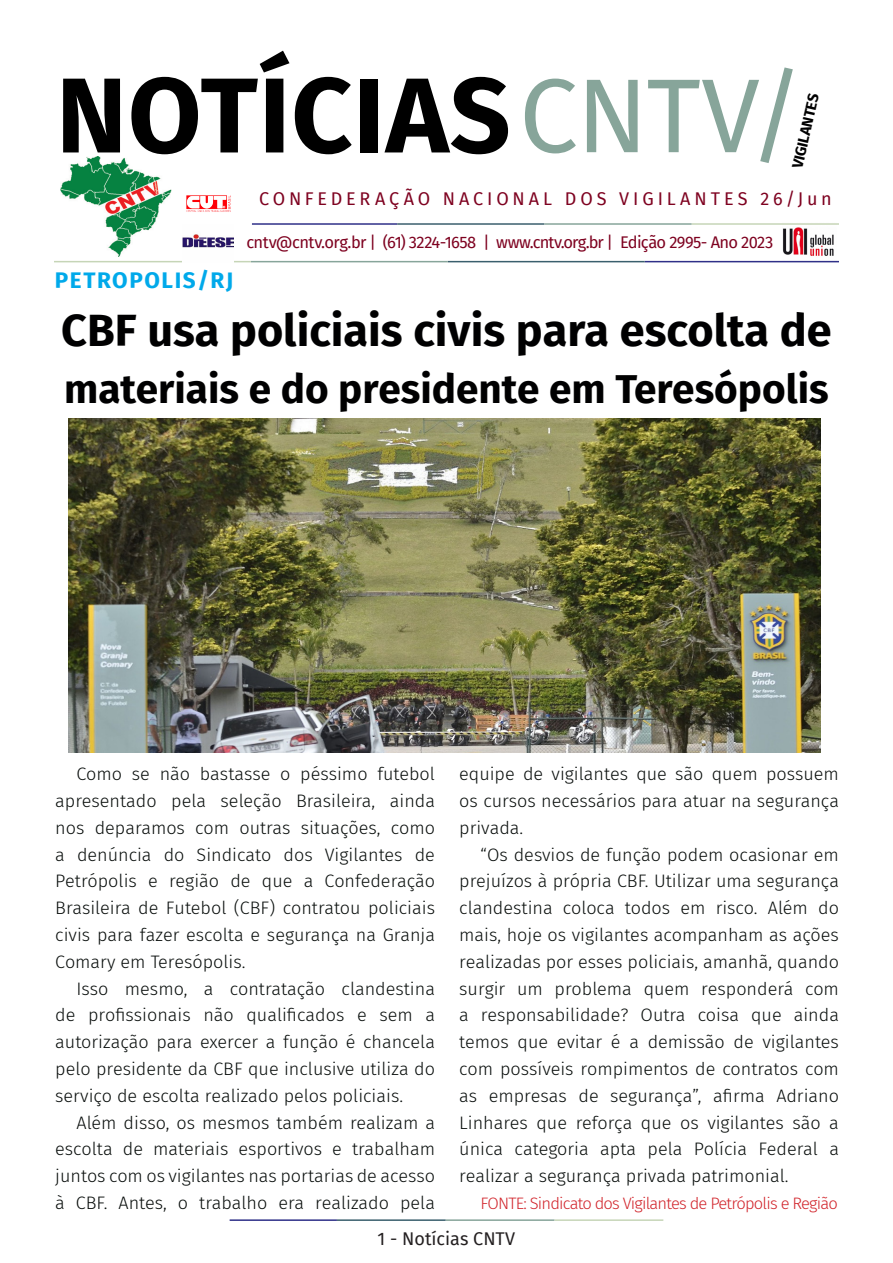
<style>
.page{position:relative;width:893px;height:1263px;background:#fff}
.page>*{position:absolute;margin:0;border:0;box-sizing:border-box;transform-origin:0 0}
.t1{font:700 106.5px "Fira Sans";letter-spacing:.01em;color:#000}
.t2{font:700 45px "Fira Sans";color:#000001}
.t3{font:700 40.5px "Fira Sans";color:#000001}
.t4{font:700 22.5px "Fira Sans";letter-spacing:.07em;color:#00a9ea}
.t5{font:300 18px/26.8px "Fira Sans";color:#080d0b;text-align:justify}
.t6{font:18px "Fira Sans";letter-spacing:.215em;color:#7e0220}
.t7{font:18px "Fira Sans";color:#231f20}
.t8{font:16.5px "Fira Sans";letter-spacing:-.04em;color:#7e0220}
.t9{font:300 16.5px "Fira Sans";letter-spacing:-.05em;color:#d1232a}
.t10{font:700 15px "Fira Sans";color:#000001}
.s1{font-weight:400;font-size:105px;color:#87a59a}
</style>
<div class="page">
<hr style="left:230px;top:1219px;width:107px;height:2px;background:#2f3088">
<hr style="left:337px;top:1219px;width:109px;height:2px;background:#3a5f6d">
<hr style="left:446px;top:1219px;width:109px;height:2px;background:#87a59a">
<hr style="left:555px;top:1219px;width:108px;height:2px;background:#c6d5b7">
<img style="left:782px;top:227px;width:54px;height:34px">
<hr style="left:252px;top:223px;width:145px;height:2px;background:#2f3088">
<hr style="left:397px;top:223px;width:147px;height:2px;background:#3a5f6d">
<hr style="left:544px;top:223px;width:148px;height:2px;background:#87a59a">
<hr style="left:692px;top:223px;width:147px;height:2px;background:#c6d5b7">
<hr style="left:645px;top:261px;width:194px;height:1px;background:#2f3088">
<hr style="left:448px;top:261px;width:197px;height:1px;background:#3a5f6d">
<hr style="left:251px;top:261px;width:197px;height:1px;background:#87a59a">
<hr style="left:54px;top:261px;width:197px;height:1px;background:#c6d5b7">
<img style="left:61px;top:157px;width:110px;height:100px">
<img style="left:186px;top:195px;width:45px;height:17px">
<img style="left:183px;top:234px;width:51px;height:28px">
<img style="left:68px;top:418px;width:753px;height:335px">
<p class="t1" style="left:56px;top:26px;width:749px">NOTÍCIAS<span class="s1">CNTV/</span></p>
<p class="t10" style="left:785px;top:165px;width:77px;rotate:-77deg">VIGILANTES</p>
<p class="t6" style="left:259px;top:185px;width:574px">CONFEDERAÇÃO NACIONAL DOS VIGILANTES 26/Jun</p>
<p class="t4" style="left:55px;top:261px;width:180px">PETROPOLIS/RJ</p>
<p class="t8" style="left:246px;top:229px;width:529px">cntv@cntv.org.br | (61) 3224-1658 | www.cntv.org.br | Edição 2995- Ano 2023</p>
<p class="t2" style="left:61px;top:293px;width:772px">CBF usa policiais civis para escolta de</p>
<p class="t3" style="left:64px;top:355px;width:766px">materiais e do presidente em Teresópolis</p>
<p class="t5" style="left:55px;top:760px;width:381px;text-indent:21px">Como se não bastasse o péssimo futebol apresentado pela seleção Brasileira, ainda nos deparamos com outras situações, como a denúncia do Sindicato dos Vigilantes de Petrópolis e região de que a Confederação Brasileira de Futebol (CBF) contratou policiais civis para fazer escolta e segurança na Granja Comary em Teresópolis.</p>
<p class="t5" style="left:55px;top:975px;width:381px;text-indent:21px">Isso mesmo, a contratação clandestina de profissionais não qualificados e sem a autorização para exercer a função é chancela pelo presidente da CBF que inclusive utiliza do serviço de escolta realizado pelos policiais.</p>
<p class="t5" style="left:55px;top:1109px;width:381px;text-indent:21px">Além disso, os mesmos também realizam a escolta de materiais esportivos e trabalham juntos com os vigilantes nas portarias de acesso à CBF. Antes, o trabalho era realizado pela</p>
<p class="t5" style="left:459px;top:760px;width:381px">equipe de vigilantes que são quem possuem os cursos necessários para atuar na segurança privada.</p>
<p class="t5" style="left:459px;top:841px;width:381px;text-indent:21px">“Os desvios de função podem ocasionar em prejuízos à própria CBF. Utilizar uma segurança clandestina coloca todos em risco. Além do mais, hoje os vigilantes acompanham as ações realizadas por esses policiais, amanhã, quando surgir um problema quem responderá com a responsabilidade? Outra coisa que ainda temos que evitar é a demissão de vigilantes com possíveis rompimentos de contratos com as empresas de segurança”, afirma Adriano Linhares que reforça que os vigilantes são a única categoria apta pela Polícia Federal a realizar a segurança privada patrimonial.</p>
<p class="t9" style="left:480px;top:1191px;width:359px">FONTE: Sindicato dos Vigilantes de Petrópolis e Região</p>
<p class="t7" style="left:378px;top:1225px;width:139px">1 - Notícias CNTV</p>
</div>
